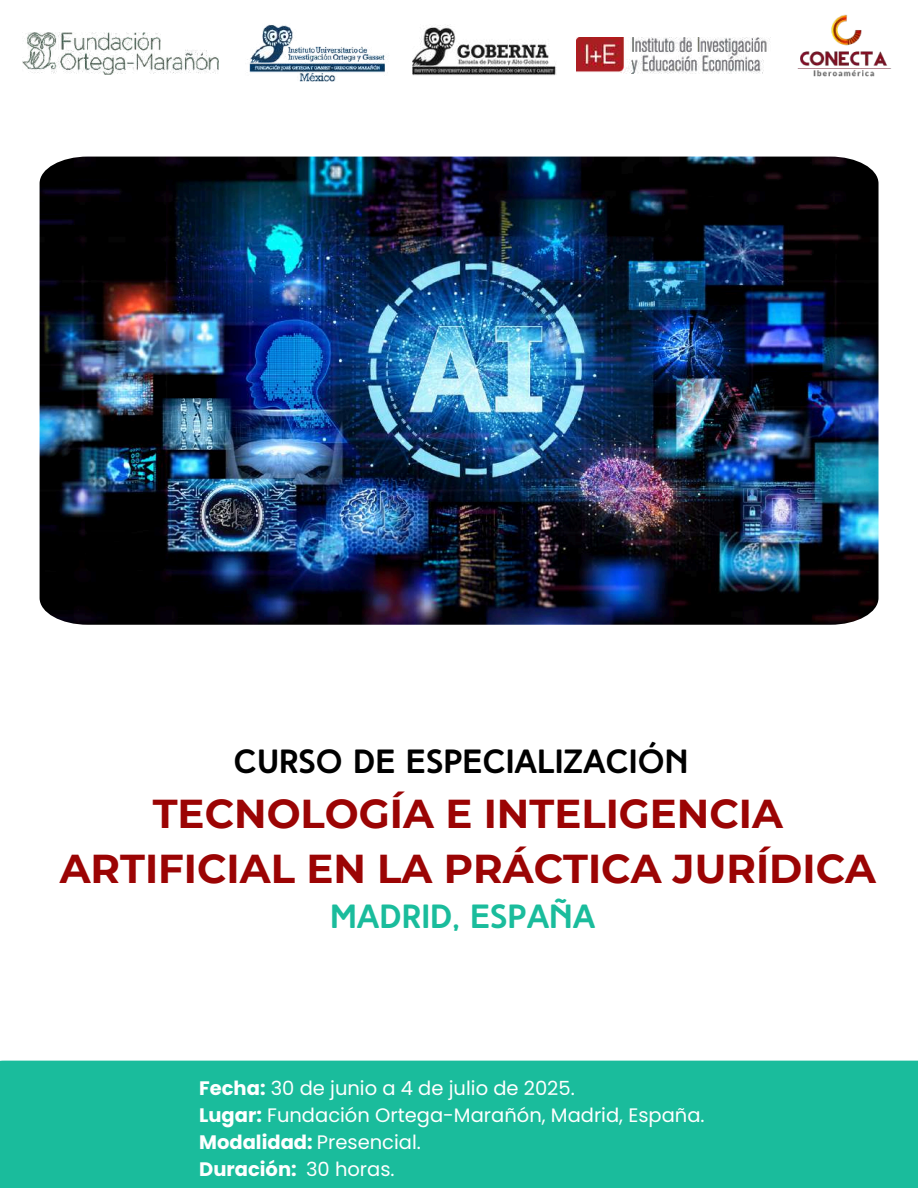
<style>
.page{position:relative;width:918px;height:1188px;background:#fff}
.page>*{position:absolute;margin:0;border:0;box-sizing:border-box;transform-origin:0 0}
.t1{font:700 40.2px/55.3px "Montserrat";color:#9b0404;text-align:center}
.t2{font:700 33.6px "High Tide";color:#000}
.t3{font:700 33.6px "High Tide";color:#1abc9c}
.t4{font:19.5px/27px "Poppins";color:#fff}
.s1{font-weight:700}
</style>
<div class="page">
<img style="left:40px;top:157px;width:838px;height:468px">
<div style="left:0;top:1061px;width:918px;height:127px;background:#1abc9c"></div>
<img style="left:247px;top:24px;width:138px;height:58px">
<img style="left:797px;top:14px;width:95px;height:63px">
<img style="left:413px;top:25px;width:144px;height:51px">
<img style="left:23px;top:33px;width:196px;height:41px">
<img style="left:577px;top:38px;width:193px;height:36px">
<h2 class="t2" style="left:234px;top:748px;width:456px">CURSO DE ESPECIALIZACIÓN</h2>
<h1 class="t1" style="left:60px;top:786px;width:818px">TECNOLOGÍA E INTELIGENCIA<br>ARTIFICIAL EN LA PRÁCTICA JURÍDICA</h1>
<h2 class="t3" style="left:330px;top:903px;width:267px">MADRID, ESPAÑA</h2>
<p class="t4" style="left:199px;top:1075px;width:507px"><span class="s1">Fecha:</span> 30 de junio a 4 de julio de 2025.<br><span class="s1">Lugar:</span> Fundación Ortega-Marañón, Madrid, España.<br><span class="s1">Modalidad:</span> Presencial.<br><span class="s1">Duración:</span> 30 horas.</p>
</div>
